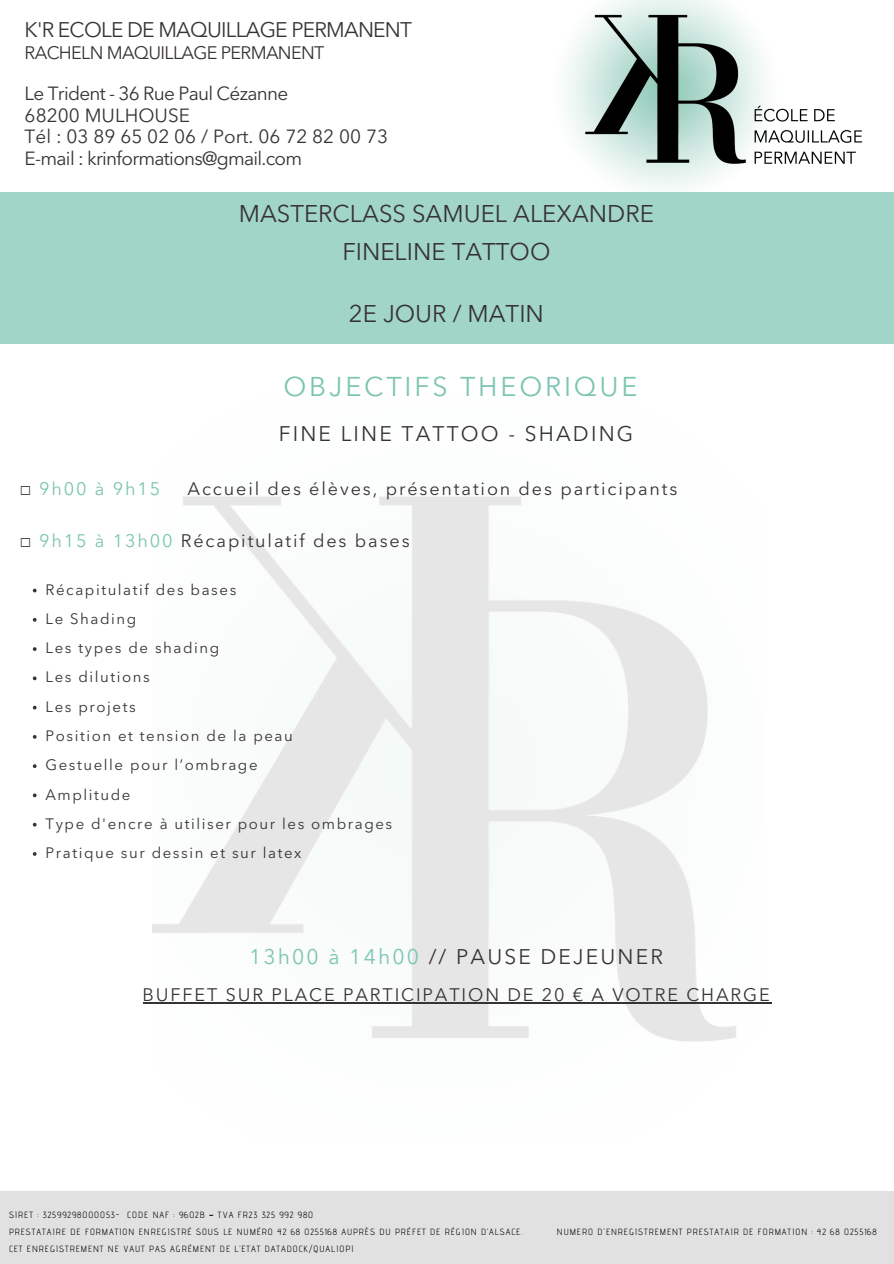
<style>
.page{position:relative;width:894px;height:1264px;background:#fff}
.page>*{position:absolute;margin:0;border:0;box-sizing:border-box;transform-origin:0 0}
.t1{font:27px "Avenir Next LT Pro";letter-spacing:.105em;color:#7bc5b1}
.t2{font:24px/38.2px "Avenir Next LT Pro";color:#373333;text-align:center}
.t3{font:21px "Avenir Next LT Pro";letter-spacing:.105em;color:#373333}
.t4{font:21px "Avenir Next LT Pro";letter-spacing:-.035em;color:#373333}
.t5{font:18.9px/21.3px "Avenir Next LT Pro";letter-spacing:-.035em;color:#373333}
.t6{font:18px "Avenir Next LT Pro";letter-spacing:.105em;color:#373333}
.t7{font:18px "Avenir Next LT Pro";letter-spacing:-.035em;color:#373333}
.t8{font:18px "Avenir Next LT Pro";letter-spacing:.105em;color:#7bc5b1}
.t9{font:15px/29.2px "Avenir Next LT Pro";letter-spacing:.105em;color:#373333}
.t10{font:9px "Advent Pro";letter-spacing:.105em;color:#000}
.s1{font-family:"Free Mono";color:#373333}
.s2{font-family:"Free Mono"}
.s3{color:#7bc5b1}
.s4{font-family:"Noto Sans Gurmukhi";font-weight:700}
</style>
<div class="page">
<div style="left:0;top:1191px;width:893px;height:72px;background:#e1e1e1"></div>
<img style="left:565px;top:0;width:298px;height:190px">
<div style="left:0;top:192px;width:893px;height:152px;background:#a1d5c7"></div>
<img style="left:152px;top:496px;width:610px;height:546px">
<svg style="left:33px;top:588px;width:4px;height:4px"></svg>
<svg style="left:33px;top:618px;width:4px;height:3px"></svg>
<svg style="left:33px;top:647px;width:4px;height:4px"></svg>
<svg style="left:33px;top:676px;width:4px;height:4px"></svg>
<svg style="left:33px;top:705px;width:4px;height:4px"></svg>
<svg style="left:33px;top:735px;width:4px;height:3px"></svg>
<svg style="left:33px;top:764px;width:4px;height:4px"></svg>
<svg style="left:33px;top:793px;width:4px;height:4px"></svg>
<svg style="left:33px;top:822px;width:4px;height:4px"></svg>
<svg style="left:33px;top:852px;width:4px;height:3px"></svg>
<hr style="left:143px;top:1002px;width:628px;height:1px;background:#373333">
<h1 class="t4" style="left:25px;top:22px;width:389px">K'R ECOLE DE MAQUILLAGE PERMANENT</h1>
<p class="t7" style="left:25px;top:45px;width:301px">RACHELN MAQUILLAGE PERMANENT</p>
<p class="t5" style="left:25px;top:85px;width:265px">Le Trident - 36 Rue Paul Cézanne<br>68200 MULHOUSE</p>
<p class="t5" style="left:25px;top:128px;width:365px">Tél : 03 89 65 02 06 / Port. 06 72 82 00 73<br>E-mail : krinformations@gmail.com</p>
<p class="t2" style="left:239px;top:197px;width:416px">MASTERCLASS SAMUEL ALEXANDRE<br>FINELINE TATTOO</p>
<p class="t2" style="left:349px;top:297px;width:196px">2E JOUR / MATIN</p>
<h1 class="t1" style="left:283px;top:375px;width:355px">OBJECTIFS THEORIQUE</h1>
<h3 class="t3" style="left:279px;top:425px;width:356px">FINE LINE TATTOO - SHADING</h3>
<h3 class="t8" style="left:20px;top:481px;width:142px"><span class="s1">☐</span> 9h00 à 9h15</h3>
<h3 class="t6" style="left:187px;top:481px;width:491px">Accueil des élèves, présentation des participants</h3>
<h3 class="t6" style="left:20px;top:533px;width:391px"><span class="s2">☐</span> <span class="s3">9h15 à 13h00</span> Récapitulatif des bases</h3>
<h3 class="t9" style="left:46px;top:576px;width:348px">Récapitulatif des bases<br>Le Shading<br>Les types de shading<br>Les dilutions<br>Les projets<br>Position et tension de la peau<br>Gestuelle pour l’ombrage<br>Amplitude<br>Type d'encre à utiliser pour les ombrages<br>Pratique sur dessin et sur latex</h3>
<h3 class="t3" style="left:249px;top:948px;width:415px"><span class="s3">13h00 à 14h00</span> // PAUSE DEJEUNER</h3>
<h3 class="t6" style="left:143px;top:987px;width:628px">BUFFET SUR PLACE PARTICIPATION DE 20 € A VOTRE CHARGE</h3>
<h2 class="t10" style="left:9px;top:1209px;width:305px">SIRET : 32599298000053- CODE NAF : 9602B <span class="s4">–</span> TVA FR23 325 992 980</h2>
<h3 class="t10" style="left:9px;top:1225px;width:515px">PRESTATAIRE DE FORMATION ENREGISTRÉ SOUS LE NUMÉRO 42 68 0255168 AUPRÈS DU PRÉFET DE RÉGION D’ALSACE.</h3>
<p class="t10" style="left:9px;top:1242px;width:346px">CET ENREGISTREMENT NE VAUT PAS AGRÉMENT DE L’ETAT DATADOCK/QUALIOPI</p>
<p class="t10" style="left:556px;top:1226px;width:321px">NUMERO D'ENREGISTREMENT PRESTATAIR DE FORMATION : 42 68 0255168</p>
</div>
